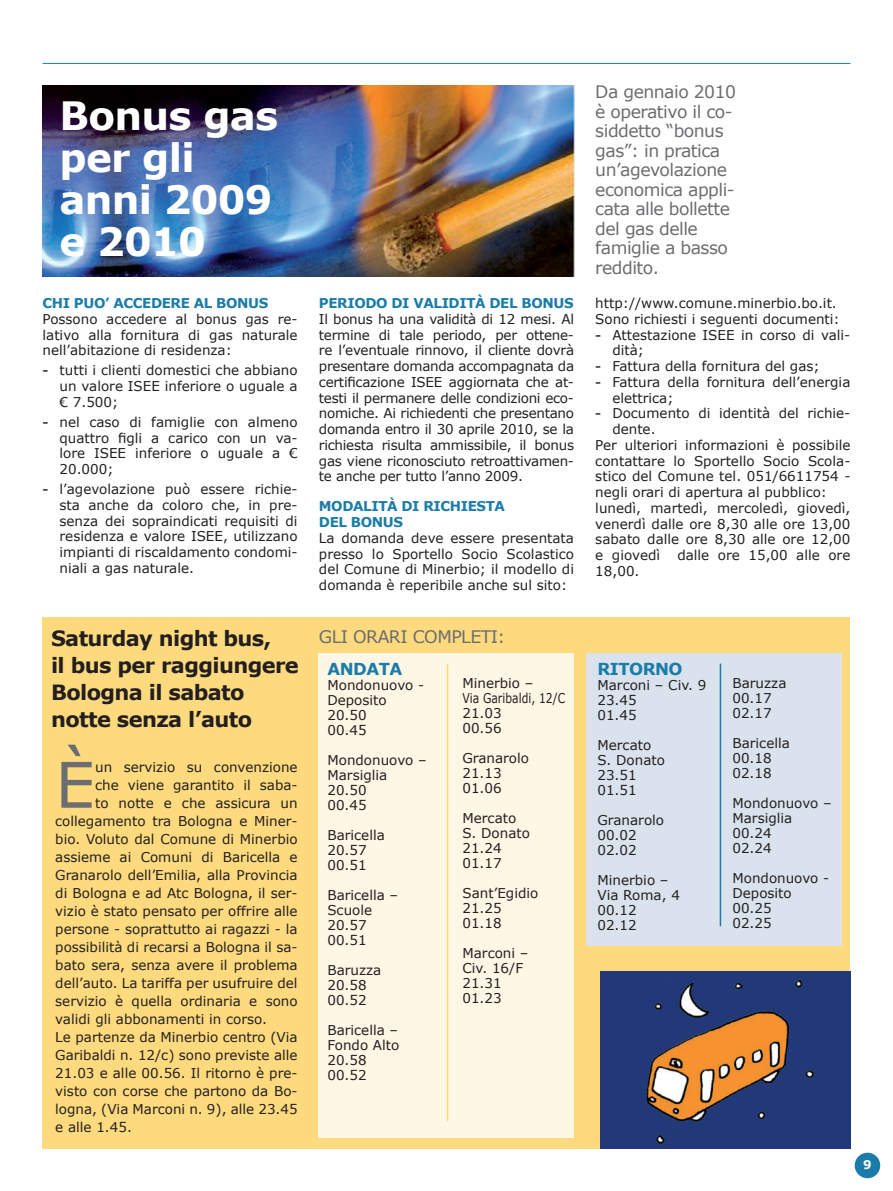
<style>
.page{position:relative;width:893px;height:1191px;background:#fff}
.page>*{position:absolute;margin:0;border:0;box-sizing:border-box;transform-origin:0 0}
.t1{font:63px "Verdana";color:#6c6d70}
.t2{font:700 39px/42px "Verdana";letter-spacing:-.02em;color:#fff}
.t3{font:700 21px/27px "Verdana";letter-spacing:-.03em;color:#231f20}
.t4{font:17.25px/19.5px "Verdana";letter-spacing:-.03em;color:#6c6d70}
.t5{font:700 16.5px "Verdana";color:#1b7ca9}
.t6{font:13.5px/15px "Verdana";color:#231f20}
.t7{font:700 13.5px/15.8px "Verdana";letter-spacing:-.03em;color:#1b7ca9}
.t8{font:700 12px "Verdana";color:#fff}
.s1{font-family:"Times New Roman";font-size:18px}
</style>
<div class="page">
<hr style="left:43px;top:63px;width:807px;height:1px;background:#1b7ca9">
<div style="left:43px;top:617px;width:807px;height:531px;background:#feda7e"></div>
<img style="left:43px;top:85px;width:531px;height:191px">
<div style="left:319px;top:653px;width:255px;height:484px;background:#fef7e5"></div>
<img style="left:601px;top:972px;width:249px;height:176px">
<div style="left:587px;top:653px;width:255px;height:292px;background:#dae3ed"></div>
<hr style="left:447px;top:663px;width:1px;height:458px;background:#feda7e">
<hr style="left:720px;top:663px;width:1px;height:263px;background:#1b7ca9">
<div style="left:855px;top:1152px;width:25px;height:26px;background:#1b7ca9;border-radius:50%"></div>
<h2 class="t2" style="left:60px;top:95px;width:220px">Bonus gas per gli anni 2009 e 2010</h2>
<p class="t7" style="left:43px;top:295px;width:227px">CHI PUO’ ACCEDERE AL BONUS</p>
<p class="t6" style="left:43px;top:311px;width:257px;line-height:15.8px;text-align:justify">Possono accedere al bonus gas re&shy;lativo alla fornitura di gas naturale nell’abitazione di residenza:</p>
<p class="t6" style="left:60px;top:363px;width:240px;line-height:15.8px;text-align:justify;text-indent:-17px"><span class="s1">-</span> tutti i clienti domestici che abbiano un valore ISEE inferiore o uguale a € 7.500;</p>
<p class="t6" style="left:60px;top:414px;width:240px;line-height:15.8px;text-align:justify;text-indent:-17px"><span class="s1">-</span> nel caso di famiglie con almeno quattro figli a carico con un va&shy;lore ISEE inferiore o uguale a € 20.000;</p>
<p class="t6" style="left:60px;top:481px;width:240px;line-height:15.8px;text-align:justify;text-indent:-17px"><span class="s1">-</span> l’agevolazione può essere richie&shy;sta anche da coloro che, in pre&shy;senza dei sopraindicati requisiti di residenza e valore ISEE, utilizzano impianti di riscaldamento condomi&shy;niali a gas naturale.</p>
<h3 class="t3" style="left:51px;top:625px;width:249px">Saturday night bus,<br>il bus per raggiungere<br>Bologna il sabato notte senza l’auto</h3>
<h1 class="t1" style="left:55px;top:744px;width:41px">È</h1>
<p class="t6" style="left:95px;top:759px;width:204px">un servizio su convenzione</p>
<p class="t6" style="left:95px;top:777px;width:204px">che viene garantito il saba-</p>
<p class="t6" style="left:95px;top:795px;width:204px">to notte e che assicura un</p>
<p class="t6" style="left:55px;top:813px;width:244px">collegamento tra Bologna e Miner-</p>
<p class="t6" style="left:55px;top:831px;width:244px">bio. Voluto dal Comune di Minerbio</p>
<p class="t6" style="left:55px;top:849px;width:244px">assieme ai Comuni di Baricella e</p>
<p class="t6" style="left:55px;top:867px;width:244px">Granarolo dell’Emilia, alla Provincia</p>
<p class="t6" style="left:55px;top:885px;width:244px">di Bologna e ad Atc Bologna, il ser-</p>
<p class="t6" style="left:55px;top:903px;width:244px">vizio è stato pensato per offrire alle</p>
<p class="t6" style="left:55px;top:921px;width:244px">persone - soprattutto ai ragazzi - la</p>
<p class="t6" style="left:55px;top:939px;width:244px">possibilità di recarsi a Bologna il sa-</p>
<p class="t6" style="left:55px;top:957px;width:244px">bato sera, senza avere il problema</p>
<p class="t6" style="left:55px;top:975px;width:244px">dell’auto. La tariffa per usufruire del</p>
<p class="t6" style="left:55px;top:993px;width:244px">servizio è quella ordinaria e sono</p>
<p class="t6" style="left:55px;top:1011px;width:213px">validi gli abbonamenti in corso.</p>
<p class="t6" style="left:55px;top:1029px;width:244px">Le partenze da Minerbio centro (Via</p>
<p class="t6" style="left:55px;top:1047px;width:244px">Garibaldi n. 12/c) sono previste alle</p>
<p class="t6" style="left:55px;top:1065px;width:244px">21.03 e alle 00.56. Il ritorno è pre-</p>
<p class="t6" style="left:55px;top:1083px;width:244px">visto con corse che partono da Bo-</p>
<p class="t6" style="left:55px;top:1101px;width:244px">logna, (Via Marconi n. 9), alle 23.45</p>
<p class="t6" style="left:55px;top:1119px;width:78px">e alle 1.45.</p>
<p class="t7" style="left:319px;top:295px;width:256px">PERIODO DI VALIDITÀ DEL BONUS</p>
<p class="t6" style="left:319px;top:311px;width:257px;line-height:15.8px;text-align:justify">Il bonus ha una validità di 12 mesi. Al termine di tale periodo, per ottene&shy;re l’eventuale rinnovo, il cliente dovrà presentare domanda accompagnata da certificazione ISEE aggiornata che at&shy;testi il permanere delle condizioni eco&shy;nomiche. Ai richiedenti che presentano domanda entro il 30 aprile 2010, se la richiesta risulta ammissibile, il bonus gas viene riconosciuto retroattivamen&shy;te anche per tutto l’anno 2009.</p>
<p class="t7" style="left:319px;top:499px;width:188px">MODALITÀ DI RICHIESTA<br>DEL BONUS</p>
<p class="t6" style="left:319px;top:530px;width:257px;line-height:15.8px;text-align:justify">La domanda deve essere presentata presso lo Sportello Socio Scolastico del Comune di Minerbio; il modello di domanda è reperibile anche sul sito:</p>
<p class="t4" style="left:319px;top:627px;width:58px">Gli Orari</p>
<p class="t4" style="left:413px;top:627px;width:23px">Completi</p>
<p class="t4" style="left:498px;top:627px;width:9px">:</p>
<p class="t5" style="left:327px;top:658px;width:26px">Andata</p>
<p class="t6" style="left:327px;top:678px;width:98px">Mondonuovo -<br>Deposito<br>20.50<br>00.45</p>
<p class="t6" style="left:327px;top:753px;width:101px">Mondonuovo –<br>Marsiglia<br>20.50<br>00.45</p>
<p class="t6" style="left:327px;top:828px;width:59px">Baricella<br>20.57<br>00.51</p>
<p class="t6" style="left:327px;top:888px;width:72px">Baricella –<br>Scuole<br>20.57<br>00.51</p>
<p class="t6" style="left:327px;top:963px;width:55px">Baruzza<br>20.58<br>00.52</p>
<p class="t6" style="left:327px;top:1023px;width:73px">Baricella –<br>Fondo Alto<br>20.58<br>00.52</p>
<p class="t6" style="left:462px;top:675px;width:104px">Minerbio –<br>Via Garibaldi, 12/C<br>21.03<br>00.56</p>
<p class="t6" style="left:462px;top:750px;width:68px">Granarolo<br>21.13<br>01.06</p>
<p class="t6" style="left:462px;top:810px;width:69px">Mercato<br>S. Donato<br>21.24<br>01.17</p>
<p class="t6" style="left:462px;top:885px;width:77px">Sant’Egidio<br>21.25<br>01.18</p>
<p class="t6" style="left:462px;top:945px;width:68px">Marconi –<br>Civ. 16/F<br>21.31<br>01.23</p>
<p class="t4" style="left:595px;top:82px;width:142px">Da gennaio 2010 è operativo il co&shy;siddetto “bonus gas”: in pratica un’agevolazione economica appli&shy;cata alle bollette del gas delle famiglie a basso reddito.</p>
<p class="t6" style="left:595px;top:295px;width:246px;line-height:15.8px">http://www.comune.minerbio.bo.it.<br>Sono richiesti i seguenti documenti:</p>
<p class="t6" style="left:612px;top:327px;width:240px;line-height:15.6px;text-indent:-17px"><span class="s1">-</span> Attestazione ISEE in corso di vali&shy;dità;</p>
<p class="t6" style="left:595px;top:359px;width:226px"><span class="s1">-</span> Fattura della fornitura del gas;</p>
<p class="t6" style="left:612px;top:374px;width:240px;line-height:15.8px;text-indent:-17px"><span class="s1">-</span> Fattura della fornitura dell’energia elettrica;</p>
<p class="t6" style="left:595px;top:406px;width:257px"><span class="s1">-</span> Documento di identità del richie-</p>
<p class="t6" style="left:612px;top:422px;width:45px">dente.</p>
<p class="t6" style="left:595px;top:438px;width:257px">Per ulteriori informazioni è possibile</p>
<p class="t6" style="left:595px;top:453px;width:257px">contattare lo Sportello Socio Scola-</p>
<p class="t6" style="left:595px;top:469px;width:257px">stico del Comune tel. 051/6611754 -</p>
<p class="t6" style="left:595px;top:485px;width:233px">negli orari di apertura al pubblico:</p>
<p class="t6" style="left:595px;top:501px;width:257px">lunedì, martedì, mercoledì, giovedì,</p>
<p class="t6" style="left:595px;top:516px;width:257px">venerdì dalle ore 8,30 alle ore 13,00</p>
<p class="t6" style="left:595px;top:532px;width:257px">sabato dalle ore 8,30 alle ore 12,00</p>
<p class="t6" style="left:595px;top:548px;width:66px">e giovedì</p>
<p class="t6" style="left:677px;top:548px;width:175px">dalle ore 15,00 alle ore</p>
<p class="t6" style="left:595px;top:564px;width:46px">18,00.</p>
<p class="t5" style="left:597px;top:658px;width:26px">Ritorno</p>
<p class="t6" style="left:597px;top:678px;width:110px">Marconi – Civ. 9<br>23.45<br>01.45</p>
<p class="t6" style="left:597px;top:738px;width:69px">Mercato<br>S. Donato<br>23.51<br>01.51</p>
<p class="t6" style="left:597px;top:813px;width:68px">Granarolo<br>00.02<br>02.02</p>
<p class="t6" style="left:597px;top:873px;width:84px">Minerbio –<br>Via Roma, 4<br>00.12<br>02.12</p>
<p class="t6" style="left:732px;top:675px;width:55px">Baruzza<br>00.17<br>02.17</p>
<p class="t6" style="left:732px;top:735px;width:59px">Baricella<br>00.18<br>02.18</p>
<p class="t6" style="left:732px;top:795px;width:101px">Mondonuovo –<br>Marsiglia<br>00.24<br>02.24</p>
<p class="t6" style="left:732px;top:870px;width:98px">Mondonuovo -<br>Deposito<br>00.25<br>02.25</p>
<p class="t8" style="left:863px;top:1157px;width:10px">9</p>
</div>
